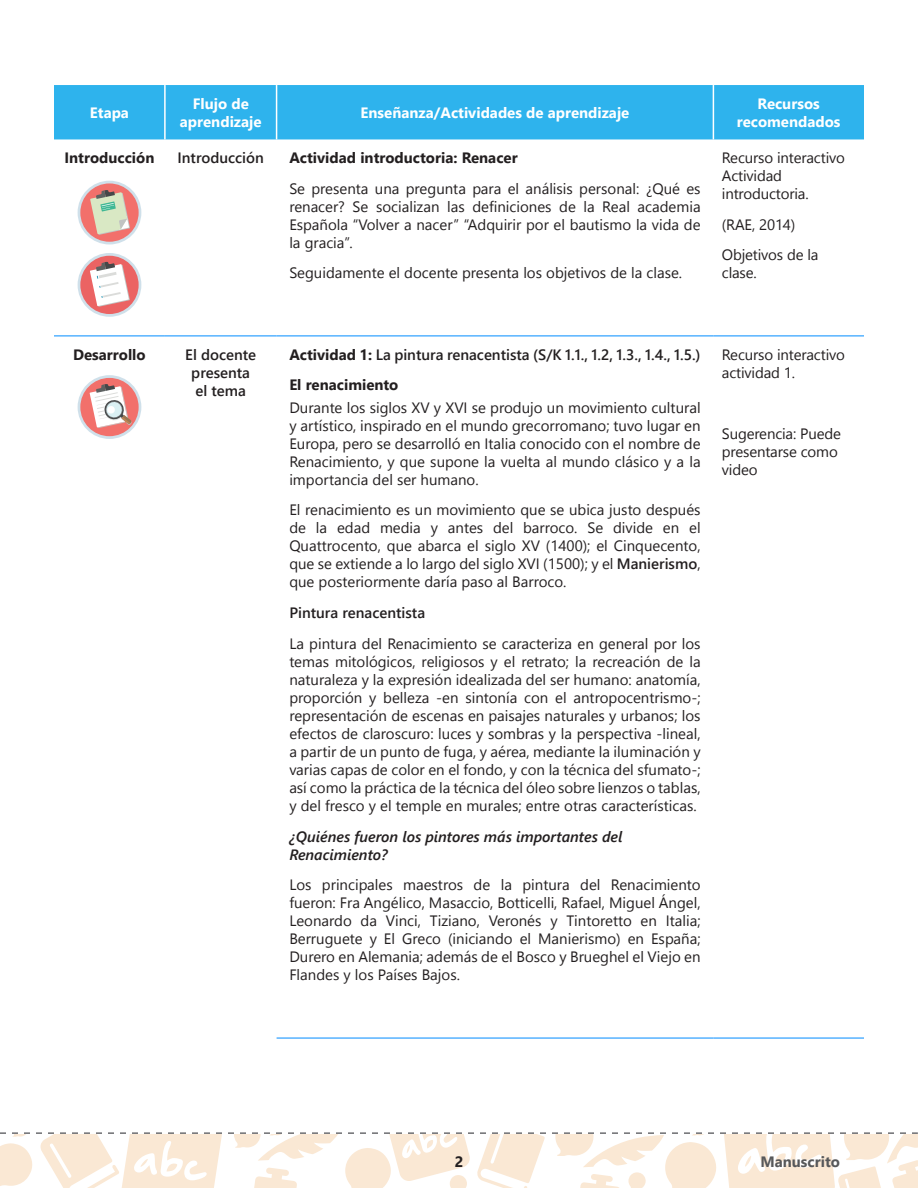
<style>
.page{position:relative;width:918px;height:1188px;background:#fff}
.page>*{position:absolute;margin:0;border:0;box-sizing:border-box;transform-origin:0 0}
.Tex_gen{font:15px/18px "Segoe UI";color:#231f20;text-align:justify}
.Tex_gen-2{font:600 15px/18px "Segoe UI";color:#231f20;text-align:center}
.Tex_gen-3{font:700 15px/18px "Segoe UI";color:#fff;text-align:center}
.Tex_gen-4{font:700 15px "Segoe UI";color:#231f20}
.Tex_gen-5{font:italic 600 15px/18px "Segoe UI";color:#231f20}
.t1{font:700 15px "Segoe UI";color:#57585a}
.s1{font-weight:700}
.s2{font-weight:600}
</style>
<div class="page">
<svg style="left:0;top:1132px;width:918px;height:56px"></svg>
<div style="left:54px;top:85px;width:810px;height:54px;background:#2eb3ed"></div>
<hr style="left:164px;top:85px;width:2px;height:54px;background:#fff">
<hr style="left:276px;top:85px;width:1px;height:54px;background:#fff">
<hr style="left:713px;top:85px;width:1px;height:54px;background:#fff">
<hr style="left:54px;top:336px;width:111px;height:1px;background:#008cff">
<hr style="left:165px;top:336px;width:112px;height:1px;background:#008cff">
<hr style="left:277px;top:336px;width:436px;height:1px;background:#008cff">
<hr style="left:713px;top:336px;width:151px;height:1px;background:#008cff">
<hr style="left:277px;top:1038px;width:436px;height:1px;background:#008cff">
<hr style="left:713px;top:1038px;width:151px;height:1px;background:#008cff">
<div style="left:78px;top:181px;width:63px;height:63px;background:#cfe0ea;border-radius:50%"></div>
<div style="left:80px;top:183px;width:59px;height:59px;background:#f2706b;border-radius:50%"></div>
<svg style="left:90px;top:190px;width:40px;height:45px"></svg>
<svg style="left:78px;top:253px;width:63px;height:64px"></svg>
<div style="left:80px;top:256px;width:59px;height:58px;background:#eb6363;border-radius:50%"></div>
<svg style="left:90px;top:262px;width:40px;height:45px"></svg>
<div style="left:78px;top:375px;width:63px;height:64px;background:#cfe0ea;border-radius:50%"></div>
<div style="left:80px;top:378px;width:59px;height:58px;background:#f2706b;border-radius:50%"></div>
<svg style="left:90px;top:384px;width:42px;height:44px"></svg>
<p class="Tex_gen-3" style="left:90px;top:103px;width:41px">Etapa</p>
<p class="Tex_gen-3" style="left:180px;top:94px;width:83px">Flujo de aprendizaje</p>
<p class="Tex_gen-3" style="left:361px;top:103px;width:270px">Enseñanza/Actividades de aprendizaje</p>
<p class="Tex_gen-3" style="left:737px;top:94px;width:105px">Recursos recomendados</p>
<p class="Tex_gen-4" style="left:64px;top:145px;width:92px">Introducción</p>
<p class="Tex_gen-2" style="left:178px;top:148px;width:88px">Introducción</p>
<p class="Tex_gen-4" style="left:289px;top:145px;width:230px">Actividad introductoria: Renacer</p>
<p class="Tex_gen" style="left:289px;top:179px;width:413px">Se presenta una pregunta para el análisis personal: ¿Qué es renacer? Se socializan las definiciones de la Real academia Española “Volver a nacer” “Adquirir por el bautismo la vida de la gracia”.</p>
<p class="Tex_gen" style="left:289px;top:264px;width:394px">Seguidamente el docente presenta los objetivos de la clase.</p>
<p class="Tex_gen" style="left:722px;top:148px;width:125px;text-align:left">Recurso interactivo<br>Actividad introductoria.</p>
<p class="Tex_gen" style="left:722px;top:215px;width:75px">(RAE, 2014)</p>
<p class="Tex_gen" style="left:722px;top:246px;width:98px">Objetivos de la clase.</p>
<p class="Tex_gen-4" style="left:73px;top:342px;width:74px">Desarrollo</p>
<p class="Tex_gen-2" style="left:185px;top:345px;width:72px">El docente presenta el tema</p>
<p class="Tex_gen-2" style="left:289px;top:345px;width:413px"><span class="s1">Actividad 1:</span> La pintura renacentista (S/K 1.1., 1.2, 1.3., 1.4., 1.5.)</p>
<p class="Tex_gen-4" style="left:289px;top:373px;width:111px">El renacimiento</p>
<p class="Tex_gen" style="left:289px;top:398px;width:413px">Durante los siglos XV y XVI se produjo un movimiento cultural y artístico, inspirado en el mundo grecorromano; tuvo lugar en Europa, pero se desarrolló en Italia conocido con el nombre de Renacimiento, y que supone la vuelta al mundo clásico y a la importancia del ser humano.</p>
<p class="Tex_gen" style="left:289px;top:501px;width:413px">El renacimiento es un movimiento que se ubica justo después de la edad media y antes del barroco. Se divide en el Quattrocento, que abarca el siglo XV (1400); el Cinquecento, que se extiende a lo largo del siglo XVI (1500); y el <span class="s2">Manierismo</span>, que posteriormente daría paso al Barroco.</p>
<p class="Tex_gen-2" style="left:289px;top:604px;width:137px">Pintura renacentista</p>
<p class="Tex_gen" style="left:289px;top:634px;width:413px">La pintura del Renacimiento se caracteriza en general por los temas mitológicos, religiosos y el retrato; la recreación de la naturaleza y la expresión idealizada del ser humano: anatomía, proporción y belleza -en sintonía con el antropocentrismo-; representación de escenas en paisajes naturales y urbanos; los efectos de claroscuro: luces y sombras y la perspectiva -lineal, a partir de un punto de fuga, y aérea, mediante la iluminación y varias capas de color en el fondo, y con la técnica del sfumato-; así como la práctica de la técnica del óleo sobre lienzos o tablas, y del fresco y el temple en murales; entre otras características.</p>
<p class="Tex_gen-5" style="left:289px;top:827px;width:335px">¿Quiénes fueron los pintores más importantes del<br>Renacimiento?</p>
<p class="Tex_gen" style="left:289px;top:876px;width:413px">Los principales maestros de la pintura del Renacimiento fueron: Fra Angélico, Masaccio, Botticelli, Rafael, Miguel Ángel, Leonardo da Vinci, Tiziano, Veronés y Tintoretto en Italia; Berruguete y El Greco (iniciando el Manierismo) en España; Durero en Alemania; además de el Bosco y Brueghel el Viejo en Flandes y los Países Bajos.</p>
<p class="Tex_gen" style="left:722px;top:345px;width:125px">Recurso interactivo actividad 1.</p>
<p class="Tex_gen" style="left:722px;top:424px;width:121px;text-align:left">Sugerencia: Puede presentarse como video</p>
<p class="Tex_gen-4" style="left:455px;top:1150px;width:10px">2</p>
<p class="t1" style="left:760px;top:1149px;width:81px">Manuscrito</p>
</div>
